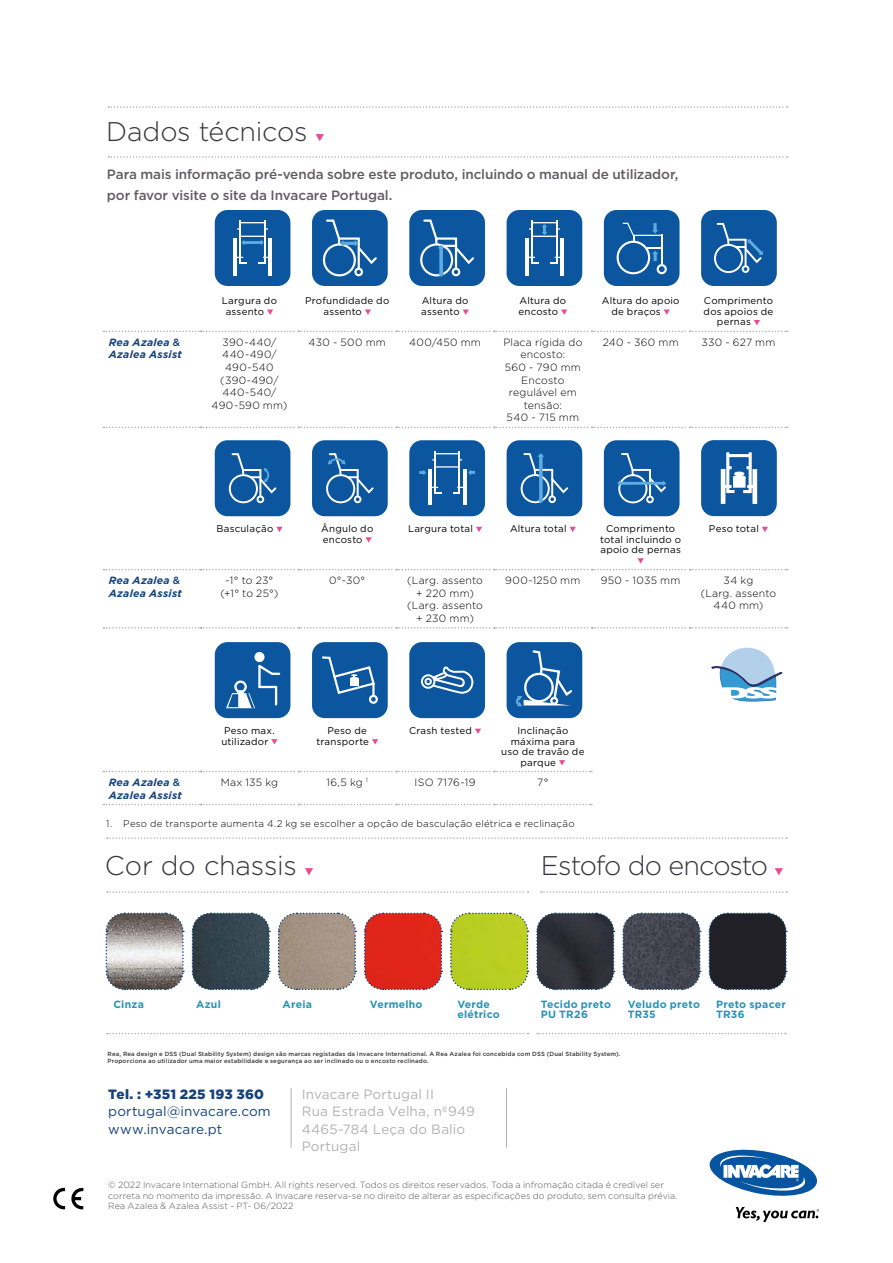
<style>
.page{position:relative;width:893px;height:1263px;background:#fff}
.page>*{position:absolute;margin:0;border:0;box-sizing:border-box;transform-origin:0 0}
.t1{font:300 27px "Gotham";letter-spacing:-.015em;color:#35353d}
.t2{font:300 27px "Gotham";letter-spacing:-.04em;color:#35353d}
.t3{font:500 13.5px/21px "Gotham";letter-spacing:-.005em;color:#605c63}
.t4{font:13.5px/17.2px "Gotham";letter-spacing:.01em;color:#b3b2b2}
.t5{font:13.5px/17.2px "Gotham";letter-spacing:.01em;color:#14427a}
.t6{font:900 13.5px "Gotham";letter-spacing:.015em;color:#14427a}
.t7{font:300 10.5px/12.6px "Gotham";letter-spacing:.025em;color:#000;text-align:center}
.t8{font:700 10.5px/9.6px "Gotham";letter-spacing:.02em;color:#2993b7}
.t9{font:italic 700 10.5px/12.6px "Gotham";letter-spacing:.025em;color:#14427a}
.t10{font:9.75px/10.5px "Gotham";letter-spacing:.025em;color:#000}
.t11{font:300 9.75px "Gotham";letter-spacing:.025em;color:#000}
.t12{font:300 9px/10.8px "Gotham";letter-spacing:.005em;color:#575756}
.t13{font:500 6px/7.2px "Gotham";letter-spacing:.025em;color:#35353d}
.s1{font-weight:500;font-style:normal}
</style>
<div class="page">
<svg style="left:71px;top:1188px;width:12px;height:21px"></svg>
<svg style="left:53px;top:1188px;width:12px;height:21px"></svg>
<svg style="left:712px;top:647px;width:70px;height:54px"></svg>
<svg style="left:215px;top:210px;width:75px;height:76px;background:#2a6bac"></svg>
<svg style="left:409px;top:210px;width:76px;height:76px;background:#296aab"></svg>
<svg style="left:604px;top:210px;width:75px;height:76px;background:#2467a9"></svg>
<svg style="left:105px;top:912px;width:79px;height:79px"></svg>
<svg style="left:191px;top:912px;width:80px;height:79px;background:#485862"></svg>
<svg style="left:277px;top:912px;width:80px;height:79px;background:#aa9c91"></svg>
<svg style="left:364px;top:912px;width:79px;height:79px;background:#de3b32"></svg>
<svg style="left:450px;top:912px;width:79px;height:79px;background:#bccf3a"></svg>
<svg style="left:312px;top:210px;width:76px;height:76px;background:#2769ab"></svg>
<svg style="left:507px;top:210px;width:75px;height:76px;background:#2a6bac"></svg>
<svg style="left:108px;top:106px;width:680px;height:2px"></svg>
<svg style="left:108px;top:156px;width:680px;height:2px"></svg>
<svg style="left:107px;top:1033px;width:421px;height:1px"></svg>
<svg style="left:537px;top:1033px;width:249px;height:1px"></svg>
<svg style="left:316px;top:134px;width:8px;height:7px"></svg>
<svg style="left:104px;top:427px;width:684px;height:1px"></svg>
<svg style="left:104px;top:331px;width:684px;height:1px"></svg>
<svg style="left:267px;top:309px;width:6px;height:6px"></svg>
<svg style="left:365px;top:309px;width:6px;height:6px"></svg>
<svg style="left:463px;top:309px;width:6px;height:6px"></svg>
<svg style="left:561px;top:309px;width:6px;height:6px"></svg>
<svg style="left:664px;top:309px;width:6px;height:6px"></svg>
<svg style="left:754px;top:320px;width:6px;height:5px"></svg>
<svg style="left:305px;top:868px;width:8px;height:7px"></svg>
<svg style="left:701px;top:210px;width:76px;height:76px;background:#2467a9"></svg>
<svg style="left:507px;top:440px;width:75px;height:76px;background:#2367aa"></svg>
<svg style="left:215px;top:440px;width:75px;height:76px;background:#2366a9"></svg>
<svg style="left:409px;top:440px;width:76px;height:76px;background:#2b6bac"></svg>
<svg style="left:104px;top:627px;width:684px;height:2px"></svg>
<svg style="left:276px;top:527px;width:7px;height:5px"></svg>
<svg style="left:366px;top:537px;width:6px;height:6px"></svg>
<svg style="left:476px;top:527px;width:6px;height:5px"></svg>
<svg style="left:570px;top:527px;width:6px;height:5px"></svg>
<svg style="left:104px;top:558px;width:684px;height:12px"></svg>
<svg style="left:762px;top:527px;width:6px;height:5px"></svg>
<svg style="left:604px;top:440px;width:75px;height:76px;background:#2266a9"></svg>
<svg style="left:312px;top:440px;width:76px;height:76px;background:#2467a9"></svg>
<svg style="left:107px;top:891px;width:421px;height:2px"></svg>
<svg style="left:107px;top:837px;width:680px;height:2px"></svg>
<svg style="left:536px;top:912px;width:79px;height:79px;background:#42454d"></svg>
<svg style="left:622px;top:912px;width:79px;height:79px;background:#545861"></svg>
<svg style="left:775px;top:868px;width:8px;height:7px"></svg>
<svg style="left:541px;top:891px;width:246px;height:2px"></svg>
<hr style="left:291px;top:1088px;width:1px;height:60px;background:#b3b2b2">
<hr style="left:506px;top:1088px;width:1px;height:60px;background:#b3b2b2">
<svg style="left:409px;top:642px;width:76px;height:76px;background:#2567a9"></svg>
<svg style="left:701px;top:440px;width:76px;height:76px;background:#3874b1"></svg>
<svg style="left:312px;top:642px;width:76px;height:76px;background:#2567aa"></svg>
<svg style="left:104px;top:804px;width:488px;height:1px"></svg>
<svg style="left:104px;top:771px;width:488px;height:1px"></svg>
<svg style="left:271px;top:739px;width:7px;height:5px"></svg>
<svg style="left:372px;top:739px;width:6px;height:5px"></svg>
<svg style="left:475px;top:729px;width:6px;height:5px"></svg>
<svg style="left:559px;top:760px;width:6px;height:5px"></svg>
<svg style="left:507px;top:642px;width:75px;height:76px;background:#2a6bac"></svg>
<svg style="left:215px;top:642px;width:75px;height:76px;background:#286aab"></svg>
<svg style="left:708px;top:912px;width:79px;height:79px;background:#36373e"></svg>
<svg style="left:709px;top:1149px;width:108px;height:47px"></svg>
<svg style="left:736px;top:1207px;width:83px;height:15px"></svg>
<h1 class="t1" style="left:106px;top:115px;width:203px">Dados técnicos</h1>
<h2 class="t3" style="left:107px;top:163px;width:573px">Para mais informação pré-venda sobre este produto, incluindo o manual de utilizador, por favor visite o site da Invacare Portugal.</h2>
<p class="t10" style="left:226px;top:295px;width:53px;text-indent:-4px">Largura do assento</p>
<p class="t10" style="left:323px;top:295px;width:67px;text-indent:-18px">Profundidade do assento</p>
<p class="t10" style="left:421px;top:295px;width:49px">Altura do assento</p>
<p class="t10" style="left:518px;top:295px;width:49px">Altura do encosto</p>
<p class="t10" style="left:611px;top:295px;width:70px;text-indent:-10px">Altura do apoio de braços</p>
<p class="t10" style="left:704px;top:295px;width:71px">Comprimento</p>
<p class="t10" style="left:704px;top:306px;width:71px">dos apoios de</p>
<p class="t10" style="left:717px;top:316px;width:35px">pernas</p>
<p class="t9" style="left:109px;top:336px;width:75px">Rea Azalea <span class="s1">&amp;<br></span>Azalea Assist</p>
<p class="t7" style="left:212px;top:335px;width:77px">390-440/<br>440-490/<br>490-540 (390-490/<br>440-540/<br>490-590 mm)</p>
<p class="t7" style="left:309px;top:335px;width:79px">430 - 500 mm</p>
<p class="t7" style="left:409px;top:335px;width:73px">400/450 mm</p>
<p class="t7" style="left:503px;top:335px;width:81px">Placa rígida do encosto:<br>560 - 790 mm<br>Encosto regulável em tensão:<br>540 - 715 mm</p>
<p class="t7" style="left:603px;top:335px;width:77px">240 - 360 mm</p>
<p class="t7" style="left:701px;top:335px;width:76px">330 - 627 mm</p>
<p class="t10" style="left:216px;top:523px;width:58px">Basculação</p>
<p class="t10" style="left:321px;top:523px;width:54px">Ângulo do encosto</p>
<p class="t10" style="left:408px;top:523px;width:67px">Largura total</p>
<p class="t10" style="left:510px;top:523px;width:58px">Altura total</p>
<p class="t10" style="left:600px;top:523px;width:82px;text-align:center">Comprimento total incluindo o apoio de pernas</p>
<p class="t10" style="left:709px;top:523px;width:51px">Peso total</p>
<p class="t9" style="left:109px;top:574px;width:75px">Rea Azalea <span class="s1">&amp;<br></span>Azalea Assist</p>
<p class="t7" style="left:220px;top:574px;width:60px">-1° to 23° (+1° to 25°)</p>
<p class="t7" style="left:329px;top:574px;width:38px">0°-30°</p>
<p class="t7" style="left:407px;top:574px;width:77px">(Larg. assento + 220 mm) (Larg. assento + 230 mm)</p>
<p class="t7" style="left:505px;top:574px;width:77px">900-1250 mm</p>
<p class="t7" style="left:601px;top:574px;width:81px">950 - 1035 mm</p>
<p class="t7" style="left:701px;top:574px;width:77px">34 kg<br>(Larg. assento<br>440 mm)</p>
<p class="t10" style="left:221px;top:725px;width:55px">Peso max. utilizador</p>
<p class="t10" style="left:316px;top:725px;width:54px;text-align:right">Peso de transporte</p>
<p class="t10" style="left:409px;top:725px;width:64px">Crash tested</p>
<p class="t10" style="left:517px;top:725px;width:52px">Inclinação</p>
<p class="t10" style="left:511px;top:736px;width:66px">máxima para</p>
<p class="t10" style="left:501px;top:746px;width:85px">uso de travão de</p>
<p class="t10" style="left:521px;top:757px;width:37px">parque</p>
<p class="t9" style="left:109px;top:776px;width:75px">Rea Azalea <span class="s1">&amp;<br></span>Azalea Assist</p>
<p class="t7" style="left:221px;top:776px;width:59px">Max 135 kg</p>
<p class="t7" style="left:326px;top:776px;width:43px">16,5 kg <sup>1</sup></p>
<p class="t7" style="left:415px;top:776px;width:62px">ISO 7176-19</p>
<p class="t7" style="left:537px;top:776px;width:13px">7°</p>
<p class="t11" style="left:106px;top:818px;width:470px">1. Peso de transporte aumenta 4.2 kg se escolher a opção de basculação elétrica e reclinação</p>
<h1 class="t1" style="left:105px;top:849px;width:193px">Cor do chassis</h1>
<h1 class="t2" style="left:541px;top:849px;width:229px">Estofo do encosto</h1>
<p class="t8" style="left:113px;top:1000px;width:32px">Cinza</p>
<p class="t8" style="left:196px;top:1000px;width:26px">Azul</p>
<p class="t8" style="left:283px;top:1000px;width:31px">Areia</p>
<p class="t8" style="left:370px;top:1000px;width:54px">Vermelho</p>
<p class="t8" style="left:457px;top:1000px;width:44px">Verde elétrico</p>
<p class="t8" style="left:541px;top:1000px;width:72px">Tecido preto<br>PU TR26</p>
<p class="t8" style="left:628px;top:1000px;width:74px">Veludo preto<br>TR35</p>
<p class="t8" style="left:716px;top:1000px;width:71px">Preto spacer<br>TR36</p>
<p class="t13" style="left:108px;top:1050px;width:514px">Rea, Rea design e DSS (Dual Stability System) design são marcas registadas da Invacare International. A Rea Azalea foi concebida com DSS (Dual Stability System).<br>Proporciona ao utilizador uma maior estabilidade e segurança ao ser inclinado ou o encosto reclinado.</p>
<h2 class="t6" style="left:108px;top:1085px;width:157px">Tel. : +351 225 193 360</h2>
<h2 class="t5" style="left:108px;top:1102px;width:164px">portugal@invacare.com www.invacare.pt</h2>
<h2 class="t4" style="left:302px;top:1085px;width:175px">Invacare Portugal II<br>Rua Estrada Velha, nº949<br>4465-784 Leça do Balio<br>Portugal</h2>
<p class="t12" style="left:108px;top:1179px;width:571px">© 2022 Invacare International GmbH. All rights reserved. Todos os direitos reservados. Toda a infromação citada é credível ser correta no momento da impressão. A Invacare reserva-se no direito de alterar as especificações do produto, sem consulta prévia.<br>Rea Azalea &amp; Azalea Assist - PT- 06/2022</p>
</div>
